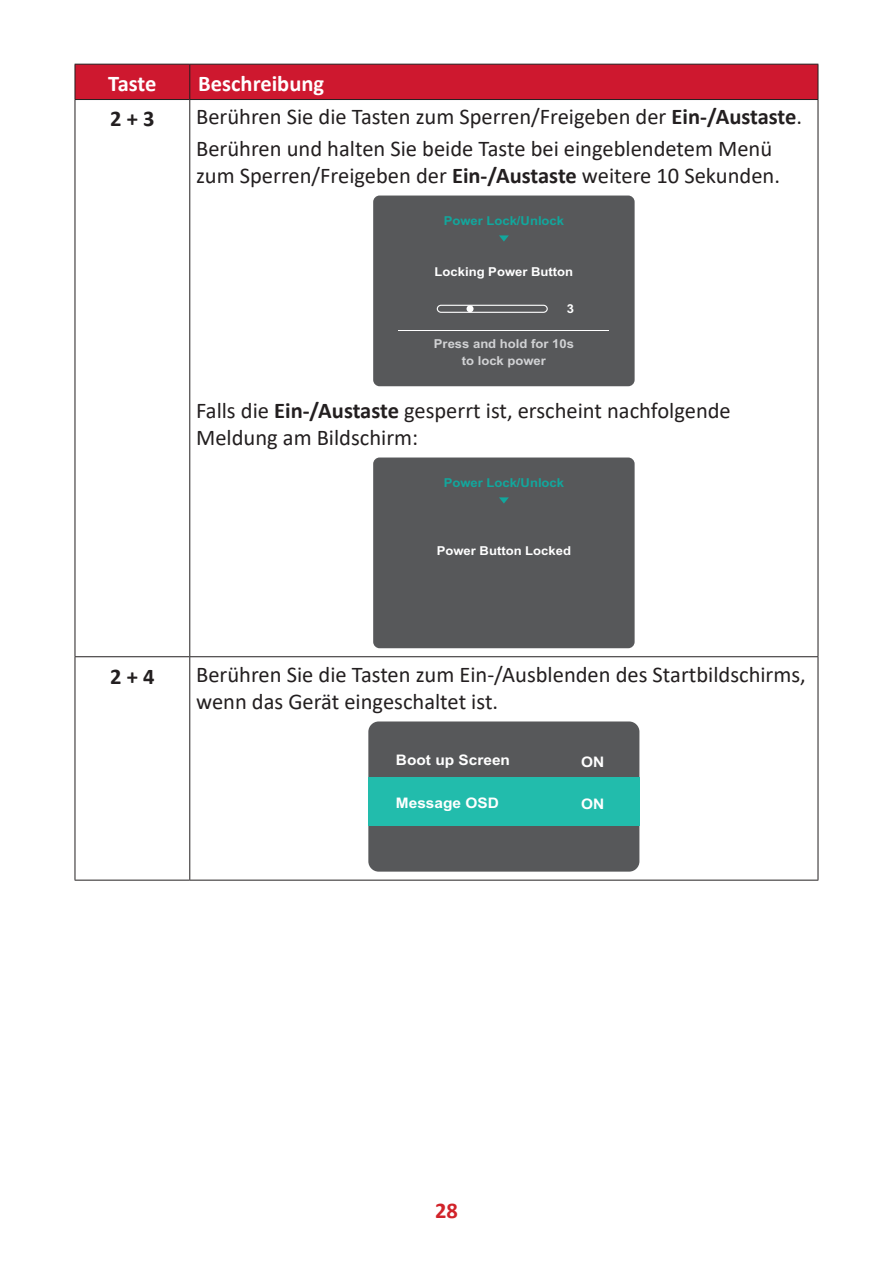
<style>
.page{position:relative;width:893px;height:1263px;background:#fff}
.page>*{position:absolute;margin:0;border:0;box-sizing:border-box;transform-origin:0 0}
.t1{font:22.5px/27px "Calibri";color:#231f20}
.t2{font:700 22.5px "Calibri";color:#fff}
.t3{font:700 22.5px "Calibri";color:#231f20}
.t4{font:700 22.5px "Calibri";color:#d1232a}
.t5{font:700 14.55px "Arial";color:#fff;scale:1.06 1}
.t6{font:700 12.3px "Arial";color:#fff;scale:1.06 1}
.t7{font:700 12.3px "Arial";color:#12a79d;scale:1.06 1}
.t8{font:700 12.3px/17px "Arial";color:#d1d2d4;text-align:center;scale:1.06 1}
.s1{font-weight:700}
</style>
<div class="page">
<div style="left:76px;top:65px;width:742px;height:34px;background:#ce182f"></div>
<hr style="left:75px;top:64px;width:115px;height:1px;background:#231f20">
<hr style="left:75px;top:65px;width:1px;height:34px;background:#231f20">
<hr style="left:190px;top:64px;width:628px;height:1px;background:#231f20">
<hr style="left:189px;top:65px;width:1px;height:34px;background:#231f20">
<hr style="left:818px;top:65px;width:1px;height:34px;background:#231f20">
<hr style="left:75px;top:99px;width:115px;height:1px;background:#231f20">
<hr style="left:190px;top:99px;width:628px;height:1px;background:#231f20">
<hr style="left:75px;top:100px;width:1px;height:556px;background:#231f20">
<hr style="left:189px;top:100px;width:1px;height:556px;background:#231f20">
<hr style="left:818px;top:100px;width:1px;height:556px;background:#231f20">
<hr style="left:75px;top:656px;width:115px;height:1px;background:#231f20">
<hr style="left:75px;top:657px;width:1px;height:223px;background:#231f20">
<hr style="left:190px;top:656px;width:628px;height:1px;background:#231f20">
<hr style="left:189px;top:657px;width:1px;height:223px;background:#231f20">
<hr style="left:818px;top:657px;width:1px;height:223px;background:#231f20">
<hr style="left:75px;top:880px;width:115px;height:1px;background:#231f20">
<hr style="left:190px;top:880px;width:628px;height:1px;background:#231f20">
<div style="left:373px;top:196px;width:262px;height:190px;background:#57585a;border-radius:6px"></div>
<hr style="left:398px;top:330px;width:211px;height:1px;background:#fff">
<div style="left:437px;top:305px;width:111px;height:8px;border:1px solid #fff;border-radius:4px"></div>
<div style="left:466px;top:305px;width:8px;height:7px;background:#fff;border-radius:50%"></div>
<svg style="left:499px;top:235px;width:10px;height:7px"></svg>
<div style="left:373px;top:457px;width:262px;height:191px;background:#57585a;border-radius:6px"></div>
<svg style="left:499px;top:497px;width:10px;height:7px"></svg>
<div style="left:368px;top:721px;width:271px;height:151px;background:#57585a;border-radius:10px"></div>
<div style="left:368px;top:777px;width:271px;height:49px;background:#22bcac"></div>
<p class="t2" style="left:108px;top:68px;width:50px">Taste</p>
<p class="t2" style="left:198px;top:68px;width:127px">Beschreibung</p>
<p class="t3" style="left:110px;top:103px;width:46px">2 + 3</p>
<p class="t1" style="left:196px;top:101px;width:607px;line-height:31.2px">Berühren Sie die Tasten zum Sperren/Freigeben der <span class="s1">Ein-/Austaste</span>.<br>Berühren und halten Sie beide Taste bei eingeblendetem Menü</p>
<p class="t1" style="left:196px;top:161px;width:585px">zum Sperren/Freigeben der <span class="s1">Ein-/Austaste</span> weitere 10 Sekunden.</p>
<p class="t7" style="left:444px;top:212px;width:115px">Power Lock/Unlock</p>
<p class="t6" style="left:435px;top:263px;width:132px">Locking Power Button</p>
<p class="t6" style="left:567px;top:300px;width:8px">3</p>
<p class="t8" style="left:434px;top:336px;width:134px">Press and hold for 10s to lock power</p>
<p class="t1" style="left:196px;top:396px;width:536px">Falls die <span class="s1">Ein-/Austaste</span> gesperrt ist, erscheint nachfolgende<br>Meldung am Bildschirm:</p>
<p class="t7" style="left:444px;top:474px;width:115px">Power Lock/Unlock</p>
<p class="t6" style="left:437px;top:542px;width:128px">Power Button Locked</p>
<p class="t3" style="left:110px;top:660px;width:46px">2 + 4</p>
<p class="t1" style="left:196px;top:660px;width:611px">Berühren Sie die Tasten zum Ein-/Ausblenden des Startbildschirms, wenn das Gerät eingeschaltet ist.</p>
<p class="t5" style="left:396px;top:750px;width:109px">Boot up Screen</p>
<p class="t5" style="left:396px;top:792px;width:99px">Message OSD</p>
<p class="t5" style="left:581px;top:751px;width:23px">ON</p>
<p class="t5" style="left:581px;top:793px;width:23px">ON</p>
<p class="t4" style="left:435px;top:1194px;width:24px">28</p>
</div>
